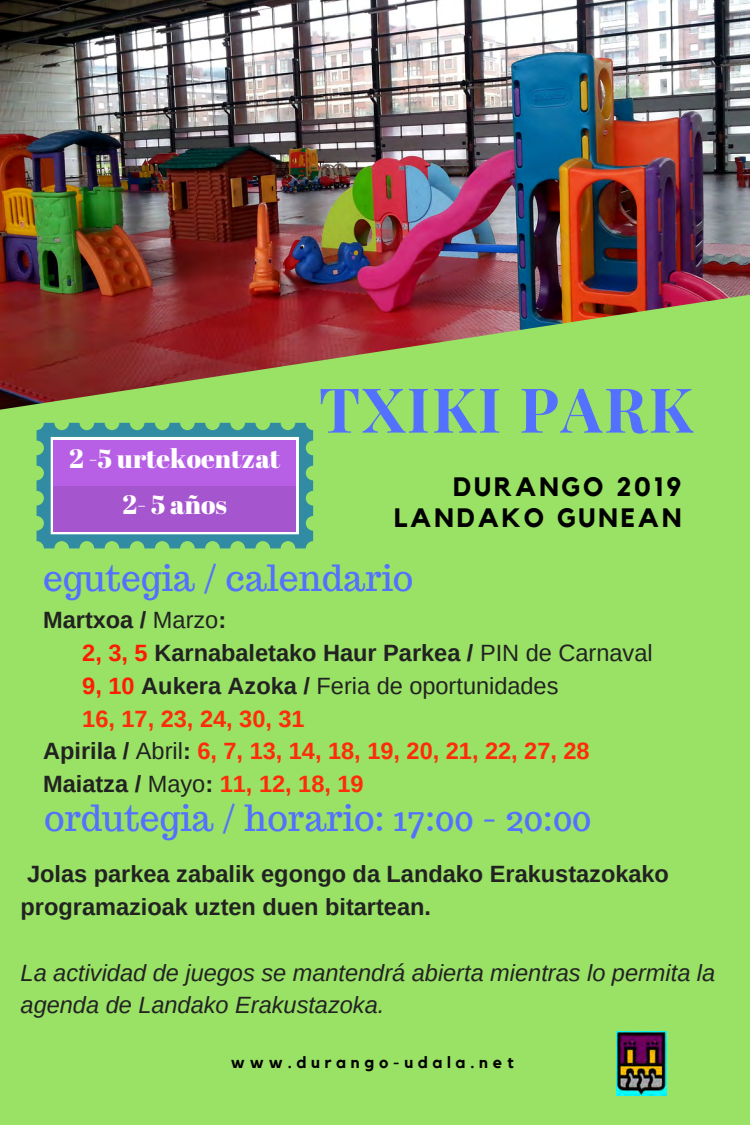
<style>
.page{position:relative;width:750px;height:1125px;background:#99e265}
.page>*{position:absolute;margin:0;border:0;box-sizing:border-box;transform-origin:0 0}
.t1{font:700 61.88px "Playfair Display";letter-spacing:.03em;color:#5271ff}
.t2{font:35.38px "Trocchi";color:#5271ff}
.t3{font:700 26.5px/31px "Kollektif";letter-spacing:.11em;color:#000;text-align:right}
.t4{font:26.5px/46px "Abril Fatface";color:#fff;text-align:center}
.t5{font:700 23.62px/32.8px "Arimo";color:#222}
.t6{font:700 23.62px "Arimo";color:#ff2b09}
.t7{font:italic 23.62px/32.8px "Arimo";color:#222}
.t8{font:23.62px "Arimo";color:#222}
.t9{font:700 16.25px "Kollektif";letter-spacing:.3em;color:#000}
.s1{font-weight:400}
.s2{color:#ff1a00}
.s3{font-weight:700;color:#ff1c04}
.s4{font-weight:700}
.s5{color:#222}
.s6{font-weight:400;color:#222}
</style>
<div class="page">
<img style="left:0;top:0;width:750px;height:410px">
<img style="left:617px;top:1031px;width:50px;height:65px">
<svg style="left:37px;top:423px;width:276px;height:125px;background:#9377c7"></svg>
<p class="t4" style="left:69px;top:435px;width:213px">2 -5 urtekoentzat<br>2- 5 años</p>
<h1 class="t1" style="left:319px;top:366px;width:376px">TXIKI PARK</h1>
<p class="t3" style="left:394px;top:472px;width:289px">DURANGO 2019<br>LANDAKO GUNEAN</p>
<h2 class="t2" style="left:43px;top:555px;width:372px">egutegia / calendario</h2>
<p class="t5" style="left:43px;top:604px;width:185px">Martxoa / <span class="s1">Marzo</span>:</p>
<p class="t5" style="left:82px;top:636px;width:572px"><span class="s2">2, 3, 5</span> Karnabaletako Haur Parkea / <span class="s1">PIN de Carnaval</span></p>
<p class="t8" style="left:82px;top:672px;width:478px"><span class="s3">9, 10</span> <span class="s4">Aukera Azoka /</span> Feria de oportunidades</p>
<p class="t6" style="left:82px;top:705px;width:224px">16, 17, 23, 24, 30, 31</p>
<p class="t6" style="left:43px;top:738px;width:548px"><span class="s5">Apirila /</span> <span class="s6">Abril</span><span class="s5">:</span> 6, 7, 13, 14, 18, 19, 20, 21, 22, 27, 28</p>
<p class="t6" style="left:43px;top:771px;width:322px"><span class="s5">Maiatza /</span> <span class="s6">Mayo</span><span class="s5">:</span> 11, 12, 18, 19</p>
<h2 class="t2" style="left:44px;top:795px;width:549px">ordutegia / horario: 17:00 - 20:00</h2>
<p class="t5" style="left:21px;top:858px;width:650px">Jolas parkea zabalik egongo da Landako Erakustazokako programazioak uzten duen bitartean.</p>
<p class="t7" style="left:21px;top:956px;width:696px">La actividad de juegos se mantendrá abierta mientras lo permita la agenda de Landako Erakustazoka.</p>
<p class="t9" style="left:231px;top:1054px;width:284px">www.durango-udala.net</p>
</div>
